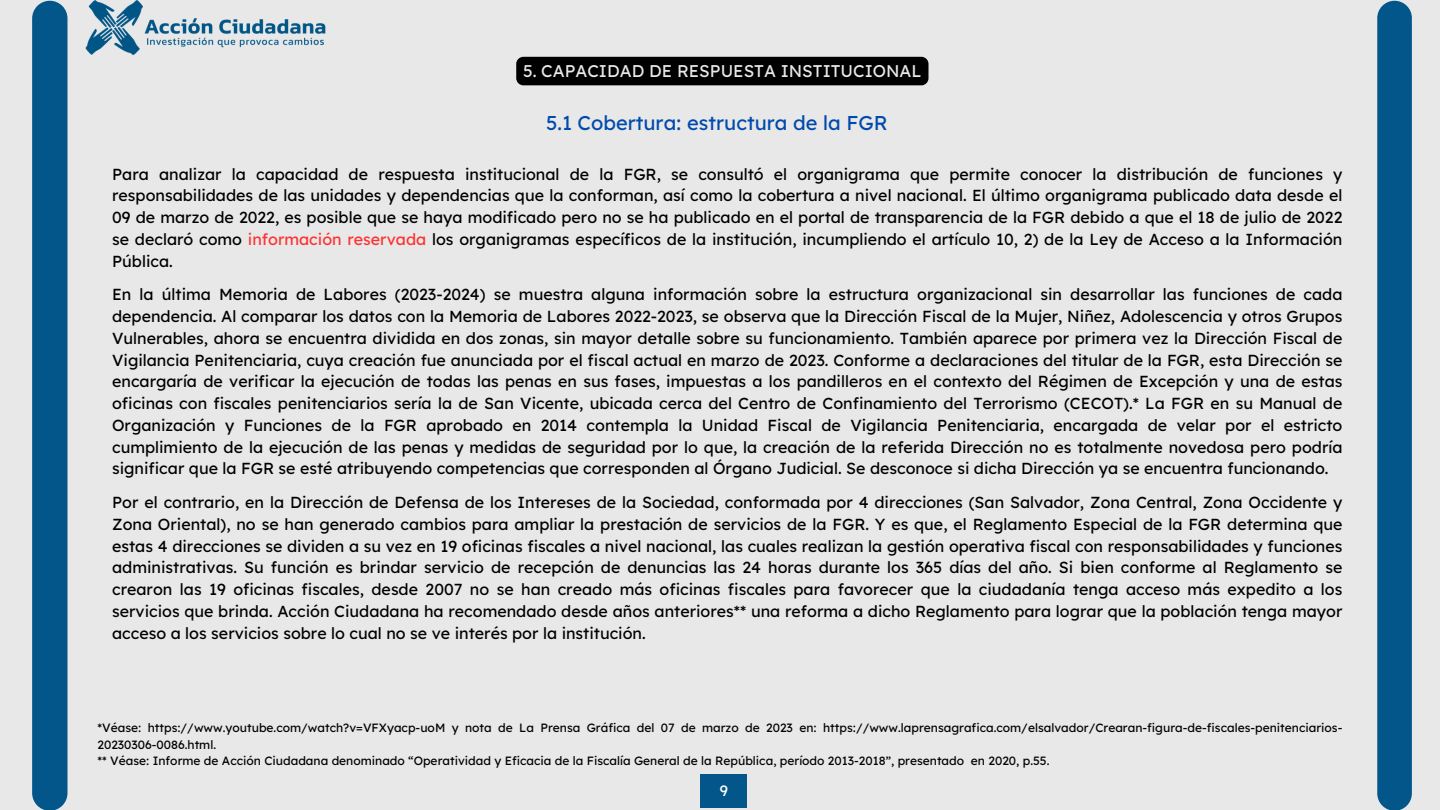
<style>
.page{position:relative;width:1440px;height:810px;background:#e8e8e8}
.page>*{position:absolute;margin:0;border:0;box-sizing:border-box;transform-origin:0 0}
.t1{font:20px "Lexend Deca";color:#004aad}
.t2{font:17px "Lexend Deca";color:#e8e8e8}
.t3{font:16px/21.8px "Lexend Deca";color:#000;text-align:justify}
.t4{font:15px "Lexend Deca";color:#fff}
.t5{font:12px/16.5px "Lexend Deca";color:#000}
.s1{color:#ff3131}
</style>
<div class="page">
<div style="left:701px;top:774px;width:46px;height:34px;background:#02568a"></div>
<div style="left:32px;top:1px;width:36px;height:809px;background:#02568a"></div>
<div style="left:1377px;top:1px;width:35px;height:809px;background:#02568a;border-radius:17px"></div>
<img style="left:85px;top:0;width:241px;height:56px">
<div style="left:516px;top:57px;width:413px;height:28px;background:#000;border-radius:7px"></div>
<h2 class="t2" style="left:523px;top:60px;width:400px">5. CAPACIDAD DE RESPUESTA INSTITUCIONAL</h2>
<h1 class="t1" style="left:546px;top:110px;width:343px">5.1 Cobertura: estructura de la FGR</h1>
<h3 class="t3" style="left:112px;top:163px;width:1232px">Para analizar la capacidad de respuesta institucional de la FGR, se consultó el organigrama que permite conocer la distribución de funciones y responsabilidades de las unidades y dependencias que la conforman, así como la cobertura a nivel nacional. El último organigrama publicado data desde el 09 de marzo de 2022, es posible que se haya modificado pero no se ha publicado en el portal de transparencia de la FGR debido a que el 18 de julio de 2022 se declaró como <span class="s1">información reservada</span> los organigramas específicos de la institución, incumpliendo el artículo 10, 2) de la Ley de Acceso a la Información Pública.</h3>
<h3 class="t3" style="left:112px;top:284px;width:1232px">En la última Memoria de Labores (2023-2024) se muestra alguna información sobre la estructura organizacional sin desarrollar las funciones de cada dependencia. Al comparar los datos con la Memoria de Labores 2022-2023, se observa que la Dirección Fiscal de la Mujer, Niñez, Adolescencia y otros Grupos Vulnerables, ahora se encuentra dividida en dos zonas, sin mayor detalle sobre su funcionamiento. También aparece por primera vez la Dirección Fiscal de Vigilancia Penitenciaria, cuya creación fue anunciada por el fiscal actual en marzo de 2023. Conforme a declaraciones del titular de la FGR, esta Dirección se encargaría de verificar la ejecución de todas las penas en sus fases, impuestas a los pandilleros en el contexto del Régimen de Excepción y una de estas oficinas con fiscales penitenciarios sería la de San Vicente, ubicada cerca del Centro de Confinamiento del Terrorismo (CECOT).* La FGR en su Manual de Organización y Funciones de la FGR aprobado en 2014 contempla la Unidad Fiscal de Vigilancia Penitenciaria, encargada de velar por el estricto cumplimiento de la ejecución de las penas y medidas de seguridad por lo que, la creación de la referida Dirección no es totalmente novedosa pero podría significar que la FGR se esté atribuyendo competencias que corresponden al Órgano Judicial. Se desconoce si dicha Dirección ya se encuentra funcionando.</h3>
<h3 class="t3" style="left:112px;top:491px;width:1232px">Por el contrario, en la Dirección de Defensa de los Intereses de la Sociedad, conformada por 4 direcciones (San Salvador, Zona Central, Zona Occidente y Zona Oriental), no se han generado cambios para ampliar la prestación de servicios de la FGR. Y es que, el Reglamento Especial de la FGR determina que estas 4 direcciones se dividen a su vez en 19 oficinas fiscales a nivel nacional, las cuales realizan la gestión operativa fiscal con responsabilidades y funciones administrativas. Su función es brindar servicio de recepción de denuncias las 24 horas durante los 365 días del año. Si bien conforme al Reglamento se crearon las 19 oficinas fiscales, desde 2007 no se han creado más oficinas fiscales para favorecer que la ciudadanía tenga acceso más expedito a los servicios que brinda. Acción Ciudadana ha recomendado desde años anteriores** una reforma a dicho Reglamento para lograr que la población tenga mayor acceso a los servicios sobre lo cual no se ve interés por la institución.</h3>
<p class="t5" style="left:98px;top:719px;width:1246px">*Véase: https://www.youtube.com/watch?v=VFXyacp-uoM y nota de La Prensa Gráfica del 07 de marzo de 2023 en: https://www.laprensagrafica.com/elsalvador/Crearan-figura-de-fiscales-penitenciarios-<br>20230306-0086.html.</p>
<p class="t5" style="left:98px;top:752px;width:953px">** Véase: Informe de Acción Ciudadana denominado “Operatividad y Eficacia de la Fiscalía General de la República, período 2013-2018”, presentado en 2020, p.55.</p>
<p class="t4" style="left:720px;top:781px;width:10px">9</p>
</div>
